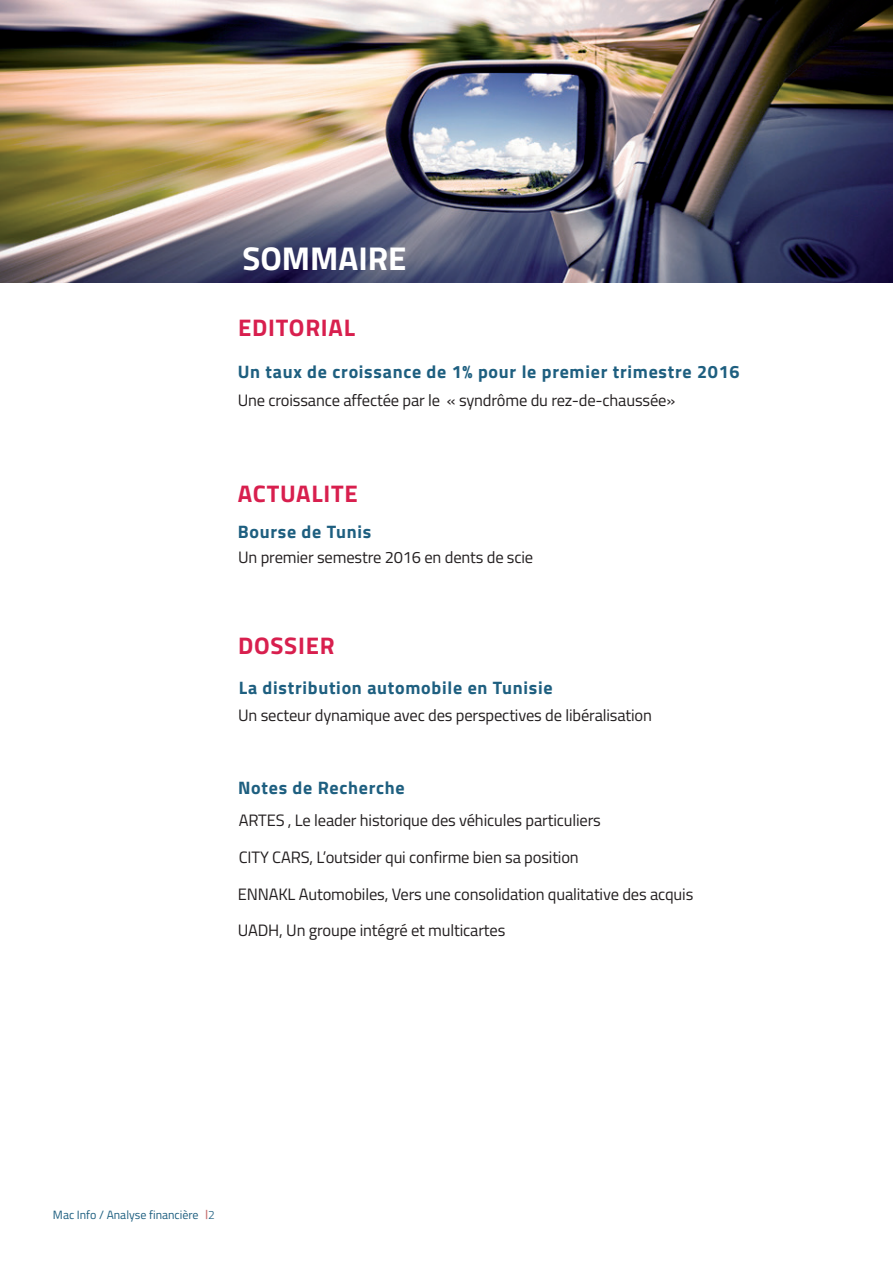
<style>
.page{position:relative;width:893px;height:1263px;background:#fff}
.page>*{position:absolute;margin:0;border:0;box-sizing:border-box;transform-origin:0 0}
.t1{font:700 33px "Titillium";color:#fff}
.t2{font:700 24px "Titillium";letter-spacing:.03em;color:#d81f4e}
.t3{font:700 18px "Titillium";letter-spacing:.04em;color:#1e5f80}
.t4{font:16.5px "Titillium";letter-spacing:-.01em;color:#231f20}
.t5{font:12px "Titillium";color:#1e5f80}
.s1{font-weight:300}
</style>
<div class="page">
<img style="left:0;top:0;width:893px;height:282px">
<h1 class="t1" style="left:242px;top:233px;width:166px">SOMMAIRE</h1>
<h2 class="t2" style="left:238px;top:309px;width:118px">EDITORIAL</h2>
<p class="t3" style="left:238px;top:358px;width:503px">Un taux de croissance de 1% pour le premier trimestre 2016</p>
<p class="t4" style="left:238px;top:388px;width:439px">Une croissance affectée par le « syndrôme du rez-de-chaussée»</p>
<h2 class="t2" style="left:238px;top:475px;width:121px">ACTUALITE</h2>
<p class="t3" style="left:238px;top:518px;width:135px">Bourse de Tunis</p>
<p class="t4" style="left:238px;top:545px;width:297px">Un premier semestre 2016 en dents de scie</p>
<h2 class="t2" style="left:238px;top:627px;width:98px">DOSSIER</h2>
<p class="t3" style="left:239px;top:674px;width:315px">La distribution automobile en Tunisie</p>
<p class="t4" style="left:238px;top:703px;width:415px">Un secteur dynamique avec des perspectives de libéralisation</p>
<p class="t3" style="left:238px;top:774px;width:168px">Notes de Recherche</p>
<p class="t4" style="left:239px;top:808px;width:364px">ARTES , Le leader historique des véhicules particuliers</p>
<p class="t4" style="left:239px;top:845px;width:341px">CITY CARS, L’outsider qui confirme bien sa position</p>
<p class="t4" style="left:238px;top:882px;width:457px">ENNAKL Automobiles, Vers une consolidation qualitative des acquis</p>
<p class="t4" style="left:238px;top:918px;width:269px">UADH, Un groupe intégré et multicartes</p>
<p class="t5" style="left:53px;top:1206px;width:164px">Mac Info / Analyse financière <span class="s1">2</span></p>
</div>
